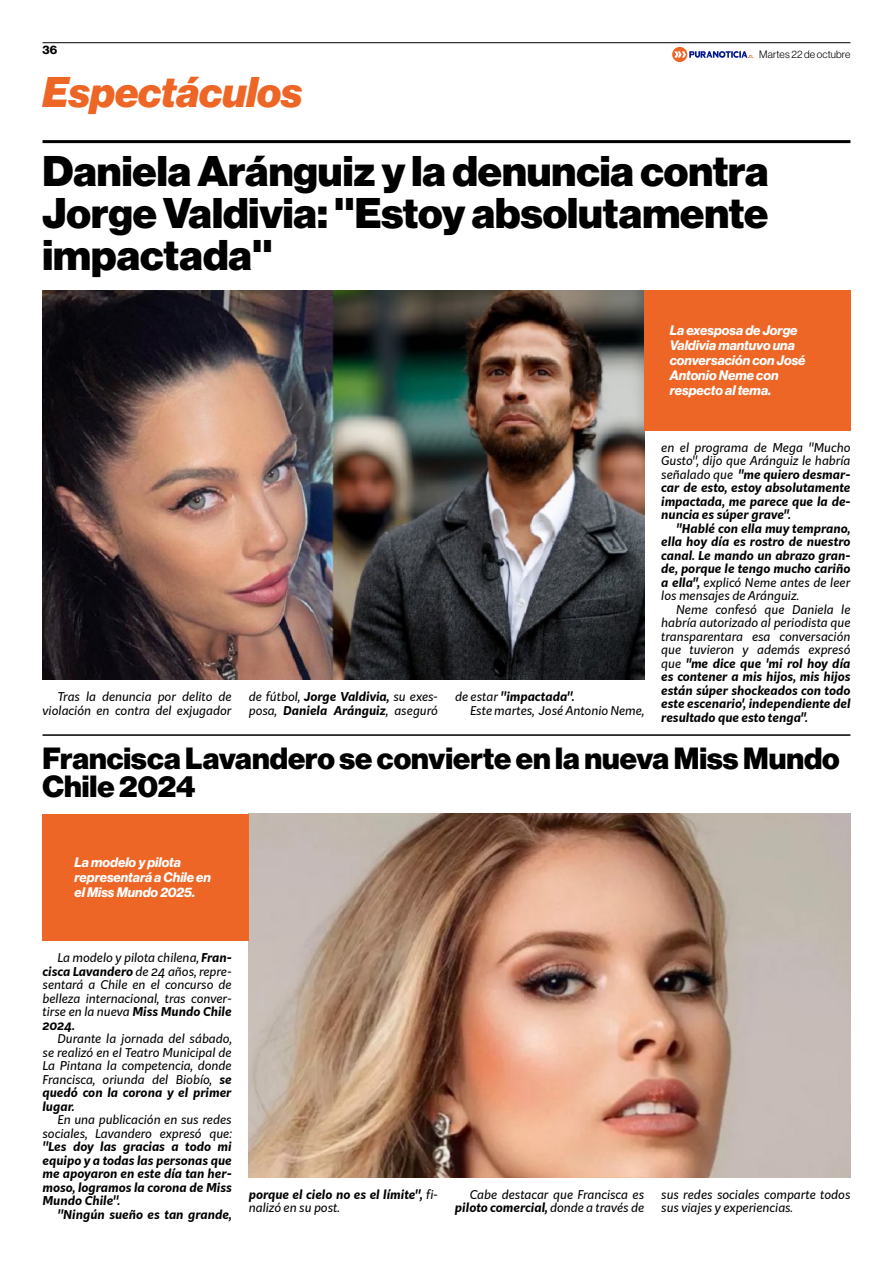
<style>
.page{position:relative;width:893px;height:1263px;background:#fff}
.page>*{position:absolute;margin:0;border:0;box-sizing:border-box;transform-origin:0 0}
.t1{font:42px/42px "N Haas Grotesk DS Pro 95 Blk";color:#000;text-align:justify}
.t2{font:42px "N Haas Grotesk DS Pro 96 Blk It";color:#ed6626}
.t3{font:30px/28.5px "N Haas Grotesk DS Pro 95 Blk";color:#000}
.t4{font:13.5px/15px "N Haas Grotesk DS Pro 76 Bd It";color:#fff}
.t5{font:italic 700 12px/13.5px "Kit Sans";color:#000;text-align:justify}
.t6{font:italic 12px/13.5px "Kit Sans";color:#000;text-align:right}
.t7{font:12px "N Haas Grotesk DS Pro 75 Bd";color:#000}
.t8{font:10.5px "N Haas Grotesk DS Pro 45 Lt";letter-spacing:.02em;color:#000}
.s1{font-weight:700}
.s2{font-weight:400}
</style>
<div class="page">
<hr style="left:43px;top:140px;width:807px;height:3px;background:#000">
<hr style="left:43px;top:42px;width:807px;height:1px;background:#000">
<hr style="left:43px;top:734px;width:807px;height:2px;background:#000">
<img style="left:43px;top:290px;width:601px;height:389px">
<div style="left:644px;top:290px;width:206px;height:140px;background:#ed6626"></div>
<img style="left:249px;top:814px;width:601px;height:363px">
<div style="left:43px;top:814px;width:206px;height:126px;background:#ed6626"></div>
<svg style="left:672px;top:47px;width:81px;height:15px"></svg>
<p class="t7" style="left:43px;top:42px;width:16px">36</p>
<h1 class="t2" style="left:43px;top:67px;width:262px">Espectáculos</h1>
<p class="t8" style="left:759px;top:48px;width:93px">Martes 22 de octubre</p>
<h1 class="t1" style="left:43px;top:151px;width:728px">Daniela Aránguiz y la denuncia contra Jorge Valdivia: ''Estoy absolutamente impactada''</h1>
<p class="t6" style="left:43px;top:689px;width:191px">Tras la denuncia por delito de violación en contra del exjugador</p>
<p class="t6" style="left:249px;top:689px;width:191px;text-align:left">de fútbol, <span class="s1">Jorge Valdivia,</span> su exes&shy;posa, <span class="s1">Daniela Aránguiz</span>, aseguró</p>
<p class="t6" style="left:470px;top:689px;width:176px;text-align:left;text-indent:-15px">de estar <span class="s1">''impactada''.<br></span>Este martes, José Antonio Neme,</p>
<p class="t4" style="left:670px;top:323px;width:137px">La exesposa de Jorge<br>Valdivia mantuvo una conversación con José<br>Antonio Neme con respecto al tema.</p>
<p class="t5" style="left:661px;top:439px;width:191px"><span class="s2">en el programa de Mega ''Mucho Gusto'', dijo que Aránguiz le habría señalado que</span> "me quiero desmar&shy;car de esto, estoy absolutamente impactada, me parece que la de&shy;nuncia es súper grave".</p>
<p class="t5" style="left:661px;top:520px;width:191px;text-indent:15px">"Hablé con ella muy temprano, ella hoy día es rostro de nuestro canal. Le mando un abrazo gran&shy;de, porque le tengo mucho cariño a ella", <span class="s2">explicó Neme antes de leer los mensajes de Aránguiz.</span></p>
<p class="t5" style="left:661px;top:601px;width:191px;text-indent:15px"><span class="s2">Neme confesó que Daniela le habría autorizado al periodista que transparentara esa conversación que tuvieron y además expresó que</span> "me dice que 'mi rol hoy día es contener a mis hijos, mis hijos están súper shockeados con todo este escenario', independiente del resultado que esto tenga".</p>
<h2 class="t3" style="left:43px;top:744px;width:799px">Francisca Lavandero se convierte en la nueva Miss Mundo<br>Chile 2024</h2>
<p class="t4" style="left:74px;top:855px;width:138px">La modelo y pilota representará a Chile en el Miss Mundo 2025.</p>
<p class="t6" style="left:43px;top:950px;width:191px;text-align:justify;text-indent:15px">La modelo y pilota chilena, <span class="s1">Fran&shy;cisca Lavandero</span> de 24 años, repre&shy;sentará a Chile en el concurso de belleza internacional, tras conver&shy;tirse en la nueva <span class="s1">Miss Mundo Chile 2024.</span></p>
<p class="t6" style="left:43px;top:1031px;width:191px;text-align:justify;text-indent:15px">Durante la jornada del sábado, se realizó en el Teatro Municipal de La Pintana la competencia, donde Francisca, oriunda del Biobío, <span class="s1">se quedó con la corona y el primer lugar.</span></p>
<p class="t6" style="left:43px;top:1112px;width:191px">En una publicación en sus redes sociales, Lavandero expresó que:</p>
<p class="t5" style="left:43px;top:1139px;width:191px">''Les doy las gracias a todo mi equipo y a todas las personas que me apoyaron en este día tan her&shy;moso, logramos la corona de Miss Mundo Chile''.</p>
<p class="t5" style="left:58px;top:1206px;width:176px">''Ningún sueño es tan grande,</p>
<p class="t5" style="left:249px;top:1187px;width:191px">porque el cielo no es el límite'', <span class="s2">fi&shy;nalizó en su post.</span></p>
<p class="t6" style="left:455px;top:1187px;width:191px">Cabe destacar que Francisca es <span class="s1">piloto comercial,</span> donde a través de</p>
<p class="t6" style="left:661px;top:1187px;width:191px;text-align:left">sus redes sociales comparte todos sus viajes y experiencias.</p>
</div>
